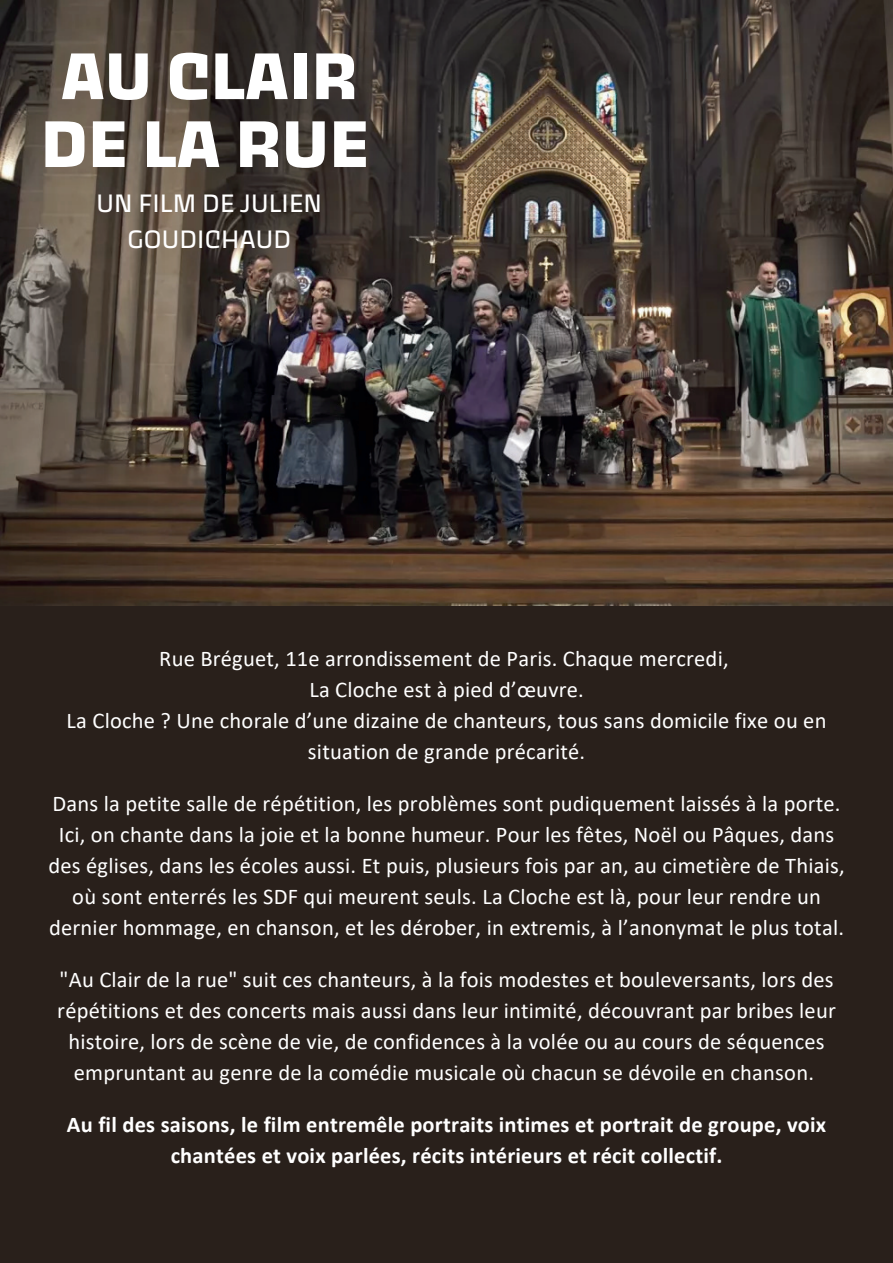
<style>
.page{position:relative;width:893px;height:1263px;background:#fff}
.page>*{position:absolute;margin:0;border:0;box-sizing:border-box;transform-origin:0 0}
.t1{font:700 67.72px/67.9px "Thicker";letter-spacing:.01em;color:#fff;text-align:center}
.t2{font:25.95px/35.8px "Thicker";letter-spacing:.01em;color:#fff;text-align:center}
.t3{font:22.5px/31px "Calibri";letter-spacing:.01em;color:#fff;text-align:center}
.t4{font:700 22.5px/31px "Calibri";letter-spacing:.01em;color:#fff;text-align:center}
</style>
<div class="page">
<div style="left:0;top:586px;width:893px;height:677px;background:#29201b"></div>
<img style="left:0;top:0;width:893px;height:605px">
<h1 class="t1" style="left:41px;top:40px;width:329px">AU CLAIR<br>DE LA RUE</h1>
<p class="t2" style="left:96px;top:184px;width:227px">UN FILM DE JULIEN<br>GOUDICHAUD</p>
<p class="t3" style="left:67px;top:643px;width:761px">Rue Bréguet, 11e arrondissement de Paris. Chaque mercredi,<br>La Cloche est à pied d’œuvre.<br>La Cloche ? Une chorale d’une dizaine de chanteurs, tous sans domicile fixe ou en situation de grande précarité.</p>
<p class="t3" style="left:48px;top:787px;width:797px">Dans la petite salle de répétition, les problèmes sont pudiquement laissés à la porte.<br>Ici, on chante dans la joie et la bonne humeur. Pour les fêtes, Noël ou Pâques, dans des églises, dans les écoles aussi. Et puis, plusieurs fois par an, au cimetière de Thiais, où sont enterrés les SDF qui meurent seuls. La Cloche est là, pour leur rendre un dernier hommage, en chanson, et les dérober, in extremis, à l’anonymat le plus total.</p>
<p class="t3" style="left:57px;top:963px;width:780px">"Au Clair de la rue" suit ces chanteurs, à la fois modestes et bouleversants, lors des répétitions et des concerts mais aussi dans leur intimité, découvrant par bribes leur histoire, lors de scène de vie, de confidences à la volée ou au cours de séquences empruntant au genre de la comédie musicale où chacun se dévoile en chanson.</p>
<p class="t4" style="left:67px;top:1108px;width:761px">Au fil des saisons, le film entremêle portraits intimes et portrait de groupe, voix chantées et voix parlées, récits intérieurs et récit collectif.</p>
</div>
